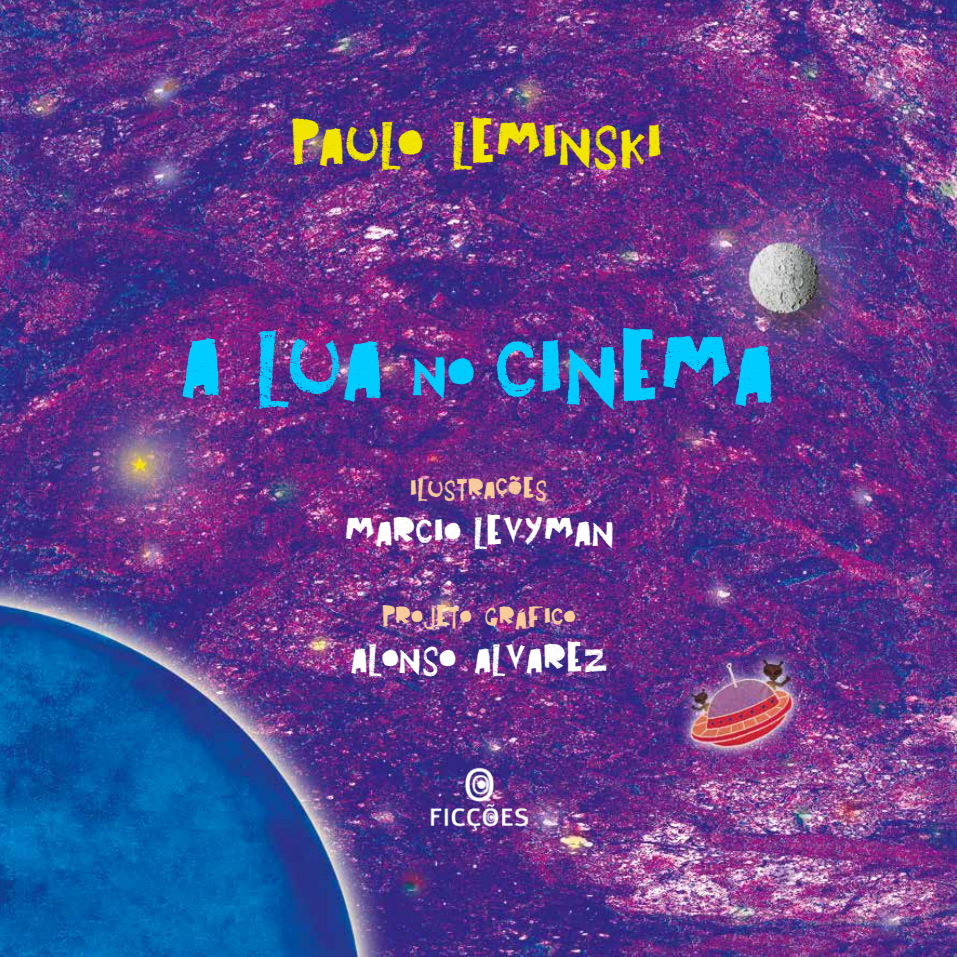
<style>
.page{position:relative;width:957px;height:957px;background:#fff}
.page>*{position:absolute;margin:0;border:0;box-sizing:border-box;transform-origin:0 0}
.t1{font:72px "Art Postblack";color:#0cf}
.t2{font:45px "Art Postblack";color:#f2e600}
.t3{font:30px "Art Postblack";color:#fff}
.t4{font:21px "Art Postblack";color:#fbcc9c}
.s1{font-size:48px}
</style>
<div class="page">
<img style="left:0;top:0;width:957px;height:957px">
<img style="left:427px;top:766px;width:104px;height:66px">
<h2 class="t2" style="left:291px;top:115px;width:373px">PAULO LEMINSKI</h2>
<h1 class="t1" style="left:181px;top:324px;width:595px">A LUA <span class="s1">NO</span> CINEMA</h1>
<p class="t4" style="left:410px;top:476px;width:139px">ILUSTRAÇÕES</p>
<p class="t3" style="left:345px;top:512px;width:271px">MARCIO LEVYMAN</p>
<p class="t4" style="left:382px;top:603px;width:195px">PROJETO GRÁFICO</p>
<p class="t3" style="left:351px;top:640px;width:259px">ALONSO ALVAREZ</p>
</div>
